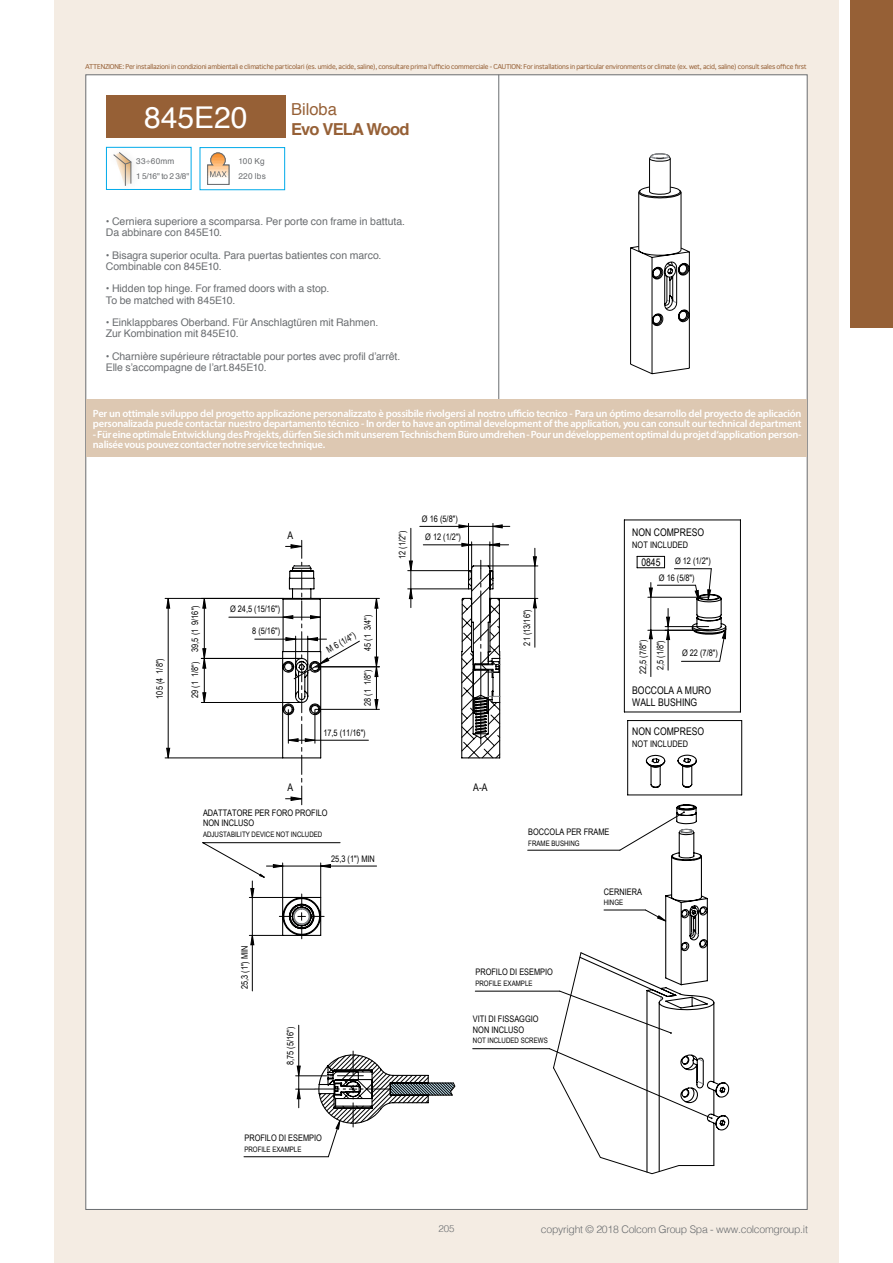
<style>
.page{position:relative;width:893px;height:1263px;background:#fff}
.page>*{position:absolute;margin:0;border:0;box-sizing:border-box;transform-origin:0 0}
.t1{font:30px "Helvetica";color:#fff}
.t2{font:700 16.5px "Helvetica";letter-spacing:-.05em;color:#966036}
.t3{font:16.5px "Helvetica";color:#966036}
.t4{font:600 10.5px/10.5px "Myriad Pro";letter-spacing:-.025em;color:#fff}
.t5{font:10.5px/11.2px "Helvetica";letter-spacing:-.005em;color:#6a6d70}
.t6{font:10.5px/12px "Arial Narrow";color:#000}
.t7{font:300 10.5px "Helvetica";letter-spacing:-.025em;color:#6a6d70}
.t8{font:300 9.75px "Helvetica";color:#6a6d70}
.t9{font:9px/10.5px "Arial Narrow";color:#000}
.t10{font:8.25px/15px "Helvetica";letter-spacing:.025em;color:#6a6d70}
.t11{font:7.5px "Arial Narrow";color:#000}
.t12{font:6.45px "Geneva";letter-spacing:-.025em;color:#966036}
</style>
<div class="page">
<div style="left:54px;top:0;width:785px;height:1263px;background:#f4ece3"></div>
<div style="left:85px;top:74px;width:722px;height:1136px;background:#fff;border:1px solid #6a6d70"></div>
<div style="left:106px;top:96px;width:180px;height:42px;background:#966036"></div>
<hr style="left:498px;top:75px;width:1px;height:344px;background:#6a6d70">
<div style="left:86px;top:399px;width:721px;height:58px;background:#ddc8b2"></div>
<svg style="left:630px;top:153px;width:60px;height:221px"></svg>
<div style="left:200px;top:147px;width:85px;height:43px;border:1px solid #00aaea"></div>
<svg style="left:207px;top:152px;width:23px;height:33px"></svg>
<svg style="left:637px;top:556px;width:28px;height:12px"></svg>
<hr style="left:244px;top:1156px;width:84px;height:1px;background:#000">
<hr style="left:674px;top:568px;width:37px;height:1px;background:#000">
<hr style="left:657px;top:585px;width:38px;height:1px;background:#000">
<hr style="left:628px;top:720px;width:114px;height:1px;background:#000">
<hr style="left:628px;top:795px;width:114px;height:1px;background:#000">
<hr style="left:741px;top:720px;width:1px;height:75px;background:#000">
<hr style="left:624px;top:712px;width:116px;height:1px;background:#000">
<hr style="left:624px;top:520px;width:1px;height:192px;background:#000">
<hr style="left:624px;top:520px;width:116px;height:1px;background:#000">
<hr style="left:740px;top:520px;width:1px;height:192px;background:#000">
<hr style="left:320px;top:863px;width:1px;height:34px;background:#000">
<hr style="left:282px;top:863px;width:1px;height:34px;background:#000">
<hr style="left:420px;top:526px;width:73px;height:1px;background:#000">
<hr style="left:493px;top:523px;width:1px;height:55px;background:#000">
<hr style="left:468px;top:523px;width:1px;height:55px;background:#000">
<hr style="left:229px;top:617px;width:54px;height:1px;background:#000">
<hr style="left:255px;top:639px;width:41px;height:1px;background:#000">
<hr style="left:298px;top:1025px;width:1px;height:51px;background:#000">
<hr style="left:651px;top:582px;width:1px;height:95px;background:#000">
<hr style="left:411px;top:528px;width:1px;height:43px;background:#000">
<hr style="left:408px;top:589px;width:60px;height:1px;background:#000">
<hr style="left:408px;top:570px;width:61px;height:1px;background:#000">
<hr style="left:535px;top:548px;width:1px;height:99px;background:#000">
<hr style="left:488px;top:566px;width:50px;height:1px;background:#000">
<hr style="left:252px;top:881px;width:1px;height:110px;background:#000">
<hr style="left:249px;top:935px;width:33px;height:1px;background:#000">
<hr style="left:249px;top:897px;width:33px;height:1px;background:#000">
<hr style="left:204px;top:658px;width:1px;height:44px;background:#000">
<hr style="left:201px;top:702px;width:100px;height:1px;background:#000">
<hr style="left:204px;top:598px;width:1px;height:60px;background:#000">
<hr style="left:201px;top:658px;width:100px;height:1px;background:#000">
<hr style="left:168px;top:598px;width:1px;height:160px;background:#000">
<hr style="left:165px;top:758px;width:117px;height:1px;background:#000">
<hr style="left:165px;top:598px;width:118px;height:1px;background:#000">
<hr style="left:423px;top:544px;width:49px;height:1px;background:#000">
<svg style="left:340px;top:590px;width:386px;height:497px"></svg>
<svg style="left:202px;top:842px;width:138px;height:36px"></svg>
<svg style="left:459px;top:525px;width:9px;height:3px"></svg>
<svg style="left:492px;top:525px;width:18px;height:3px"></svg>
<svg style="left:666px;top:608px;width:4px;height:32px"></svg>
<svg style="left:649px;top:588px;width:4px;height:10px"></svg>
<svg style="left:649px;top:629px;width:4px;height:10px"></svg>
<svg style="left:409px;top:561px;width:4px;height:47px"></svg>
<svg style="left:533px;top:556px;width:4px;height:11px"></svg>
<svg style="left:533px;top:598px;width:4px;height:10px"></svg>
<svg style="left:251px;top:888px;width:3px;height:9px"></svg>
<svg style="left:251px;top:935px;width:3px;height:10px"></svg>
<svg style="left:203px;top:692px;width:3px;height:10px"></svg>
<svg style="left:203px;top:648px;width:3px;height:20px"></svg>
<svg style="left:203px;top:599px;width:3px;height:9px"></svg>
<svg style="left:375px;top:598px;width:3px;height:10px"></svg>
<svg style="left:375px;top:699px;width:3px;height:11px"></svg>
<svg style="left:375px;top:657px;width:3px;height:20px"></svg>
<svg style="left:166px;top:748px;width:4px;height:10px"></svg>
<svg style="left:166px;top:598px;width:4px;height:10px"></svg>
<svg style="left:282px;top:540px;width:78px;height:265px"></svg>
<svg style="left:279px;top:894px;width:45px;height:45px"></svg>
<svg style="left:461px;top:542px;width:48px;height:217px"></svg>
<svg style="left:578px;top:804px;width:152px;height:362px"></svg>
<svg style="left:549px;top:812px;width:165px;height:362px"></svg>
<svg style="left:691px;top:568px;width:36px;height:94px"></svg>
<svg style="left:296px;top:1051px;width:159px;height:106px"></svg>
<svg style="left:645px;top:754px;width:53px;height:35px"></svg>
<div style="left:106px;top:147px;width:85px;height:43px;border:1px solid #00aaea"></div>
<div style="left:112px;top:145px;width:29px;height:47px;background:#000;opacity:.4"></div>
<div style="left:107px;top:148px;width:28px;height:46px;background:#000;opacity:.4"></div>
<div style="left:119px;top:155px;width:20px;height:18px;background:#fafafa"></div>
<svg style="left:113px;top:151px;width:19px;height:36px"></svg>
<div style="left:850px;top:0;width:43px;height:327px;background:#966036"></div>
<p class="t12" style="left:85px;top:63px;width:723px">ATTENZIONE: Per installazioni in condizioni ambientali e climatiche particolari (es. umide, acide, saline), consultare prima l‘ufficio commerciale - CAUTION: For installations in particular environments or climate (ex. wet, acid, saline) consult sales office first</p>
<h2 class="t3" style="left:291px;top:97px;width:47px">Biloba</h2>
<h2 class="t2" style="left:291px;top:116px;width:120px">Evo VELA Wood</h2>
<p class="t10" style="left:238px;top:154px;width:29px">100 Kg<br>220 lbs</p>
<h1 class="t1" style="left:140px;top:94px;width:113px">100E 10</h1>
<h1 class="t1" style="left:144px;top:94px;width:105px">845E20</h1>
<p class="t10" style="left:136px;top:154px;width:55px">33÷60mm<br>1 5/16" to 2 3/8"</p>
<p class="t5" style="left:106px;top:216px;width:301px">• Cerniera superiore a scomparsa. Per porte con frame in battuta.<br>Da abbinare con 845E10.</p>
<p class="t5" style="left:106px;top:249px;width:277px">• Bisagra superior oculta. Para puertas batientes con marco.<br>Combinable con 845E10.</p>
<p class="t5" style="left:106px;top:283px;width:225px">• Hidden top hinge. For framed doors with a stop.<br>To be matched with 845E10.</p>
<p class="t5" style="left:106px;top:317px;width:274px">• Einklappbares Oberband. Für Anschlagtüren mit Rahmen.<br>Zur Kombination mit 845E10.</p>
<p class="t5" style="left:106px;top:351px;width:296px">• Charnière supérieure rétractable pour portes avec profil d’arrêt.<br>Elle s’accompagne de l’art.845E10.</p>
<p class="t4" style="left:93px;top:408px;width:710px">Per un ottimale sviluppo del progetto applicazione personalizzato è possibile rivolgersi al nostro ufficio tecnico - Para un óptimo desarrollo del proyecto de aplicación personalizada puede contactar nuestro departamento técnico - In order to have an optimal development of the application, you can consult our technical department</p>
<p class="t4" style="left:93px;top:429px;width:710px">- Für eine optimale Entwicklung des Projekts, dürfen Sie sich mit unserem Technischem Büro umdrehen - Pour un développement optimal du projet d‘application person&shy;nalisée vous pouvez contacter notre service technique.</p>
<p class="t9" style="left:154px;top:699px;width:42px;rotate:-90deg">105 (4 1/8")</p>
<p class="t9" style="left:190px;top:698px;width:94px;rotate:-90deg">29 (1 1/8") 39,5 (1 9/16")</p>
<p class="t6" style="left:287px;top:529px;width:7px">A</p>
<p class="t9" style="left:230px;top:603px;width:52px">Ø 24,5 (15/16")</p>
<p class="t9" style="left:252px;top:626px;width:30px">8 (5/16")</p>
<p class="t6" style="left:287px;top:781px;width:7px">A</p>
<p class="t9" style="left:362px;top:651px;width:38px;rotate:-90deg">45 (1 3/4")</p>
<p class="t9" style="left:324px;top:646px;width:34px;rotate:-30deg">M 6 (1/4")</p>
<p class="t9" style="left:362px;top:706px;width:38px;rotate:-90deg">28 (1 1/8")</p>
<p class="t9" style="left:323px;top:727px;width:44px">17,5 (11/16")</p>
<p class="t9" style="left:203px;top:807px;width:126px">ADATTATORE PER FORO PROFILO<br>NON INCLUSO</p>
<p class="t11" style="left:203px;top:828px;width:121px">ADJUSTABILITY DEVICE NOT INCLUDED</p>
<p class="t9" style="left:239px;top:989px;width:45px;rotate:-90deg">25,3 (1") MIN</p>
<p class="t9" style="left:331px;top:853px;width:45px">25,3 (1") MIN</p>
<p class="t9" style="left:285px;top:1065px;width:40px;rotate:-90deg">8,75 (5/16")</p>
<p class="t9" style="left:397px;top:559px;width:30px;rotate:-90deg">12 (1/2")</p>
<p class="t9" style="left:422px;top:513px;width:37px">Ø 16 (5/8")</p>
<p class="t9" style="left:425px;top:531px;width:37px">Ø 12 (1/2")</p>
<p class="t6" style="left:473px;top:781px;width:16px">A-A</p>
<p class="t6" style="left:632px;top:526px;width:73px">NON COMPRESO</p>
<p class="t9" style="left:632px;top:539px;width:58px">NOT INCLUDED</p>
<p class="t9" style="left:521px;top:645px;width:38px;rotate:-90deg">21 (13/16")</p>
<p class="t6" style="left:641px;top:556px;width:21px">0845</p>
<p class="t9" style="left:659px;top:552px;width:53px;line-height:17.1px;text-indent:16px">Ø 12 (1/2")<br>Ø 16 (5/8")</p>
<p class="t9" style="left:634px;top:674px;width:36px;line-height:17.4px;text-align:center;rotate:-90deg">22,5 (7/8")<br>2,5 (1/8")</p>
<p class="t9" style="left:682px;top:648px;width:37px">Ø 22 (7/8")</p>
<p class="t6" style="left:632px;top:684px;width:80px">BOCCOLA A MURO<br>WALL BUSHING</p>
<p class="t6" style="left:632px;top:725px;width:73px">NON COMPRESO</p>
<p class="t9" style="left:632px;top:738px;width:58px">NOT INCLUDED</p>
<p class="t9" style="left:528px;top:826px;width:83px">BOCCOLA PER FRAME</p>
<p class="t11" style="left:528px;top:837px;width:53px">FRAME BUSHING</p>
<p class="t9" style="left:604px;top:886px;width:40px">CERNIERA</p>
<p class="t11" style="left:604px;top:897px;width:21px">HINGE</p>
<p class="t9" style="left:475px;top:966px;width:79px">PROFILO DI ESEMPIO</p>
<p class="t11" style="left:475px;top:978px;width:59px">PROFILE EXAMPLE</p>
<p class="t9" style="left:473px;top:1013px;width:67px">VITI DI FISSAGGIO<br>NON INCLUSO</p>
<p class="t11" style="left:473px;top:1035px;width:76px">NOT INCLUDED SCREWS</p>
<p class="t9" style="left:244px;top:1132px;width:79px">PROFILO DI ESEMPIO</p>
<p class="t11" style="left:244px;top:1143px;width:59px">PROFILE EXAMPLE</p>
<p class="t8" style="left:438px;top:1220px;width:18px">205</p>
<p class="t7" style="left:541px;top:1220px;width:268px">copyright © 2018 Colcom Group Spa - www.colcomgroup.it</p>
</div>
